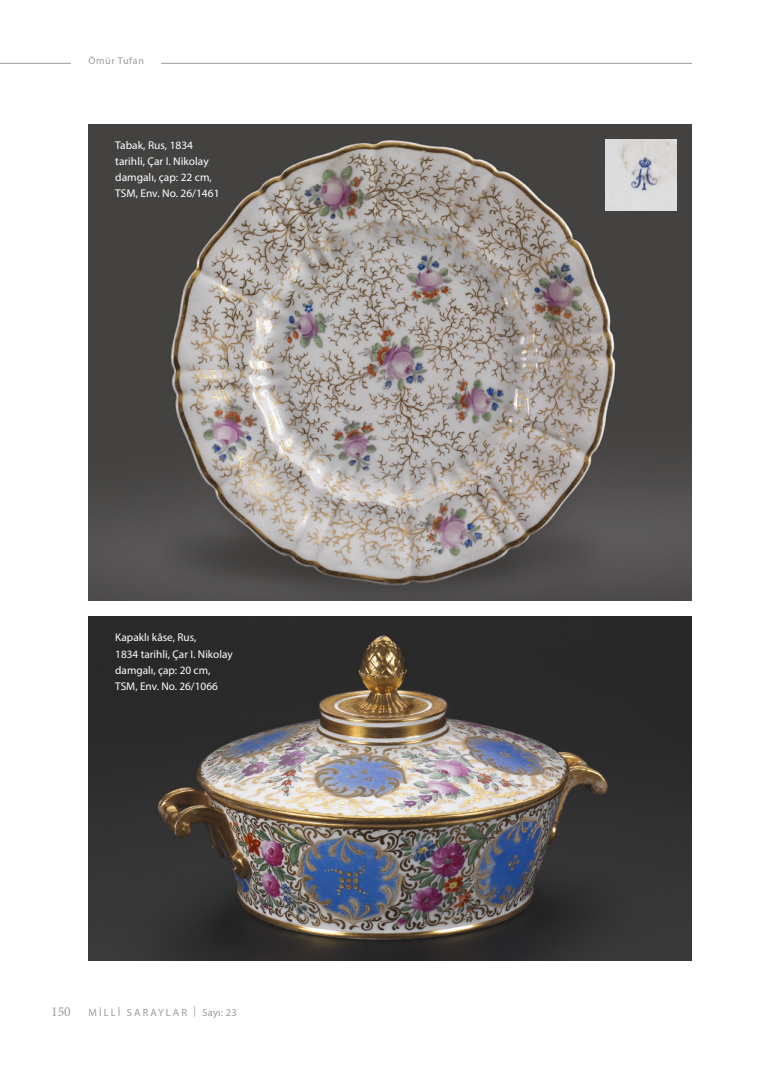
<style>
.page{position:relative;width:780px;height:1081px;background:#fff}
.page>*{position:absolute;margin:0;border:0;box-sizing:border-box;transform-origin:0 0}
.t1{font:13.75px "Minion Pro";color:#9c9b9b}
.t2{font:11.25px/16.2px "Myriad Pro";color:#fff}
.t3{font:10.5px "Myriad Pro";letter-spacing:.2em;color:#9c9b9b}
.t4{font:10px "Myriad Pro";letter-spacing:.07em;color:#9c9b9b}
</style>
<div class="page">
<hr style="left:161px;top:63px;width:531px;height:1px;background:#9c9b9b">
<hr style="left:0;top:63px;width:71px;height:1px;background:#9c9b9b">
<img style="left:89px;top:124px;width:602px;height:477px">
<img style="left:89px;top:617px;width:602px;height:343px">
<img style="left:605px;top:139px;width:71px;height:71px">
<p class="t4" style="left:89px;top:54px;width:57px">Ömür Tufan</p>
<p class="t2" style="left:115px;top:137px;width:106px">Tabak, Rus, 1834 tarihli, Çar I. Nikolay damgalı, çap: 22 cm,<br>TSM, Env. No. 26/1461</p>
<p class="t2" style="left:115px;top:629px;width:119px">Kapaklı kâse, Rus,<br>1834 tarihli, Çar I. Nikolay damgalı, çap: 20 cm,<br>TSM, Env. No. 26/1066</p>
<p class="t1" style="left:51px;top:1003px;width:21px">150</p>
<p class="t3" style="left:89px;top:1006px;width:150px">MİLLÎ SARAYLAR | Sayı: 23</p>
</div>
